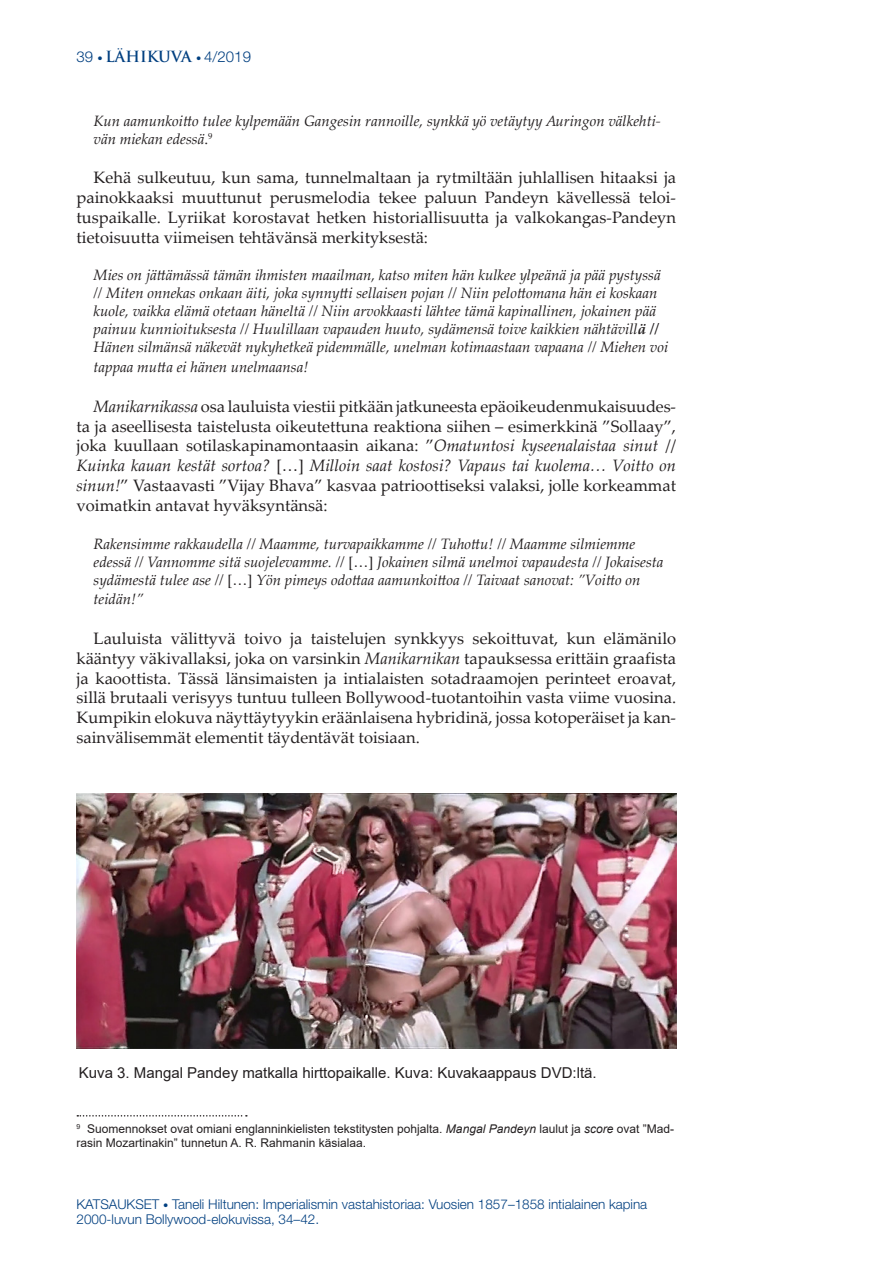
<style>
.page{position:relative;width:893px;height:1263px;background:#fff}
.page>*{position:absolute;margin:0;border:0;box-sizing:border-box;transform-origin:0 0}
.KATSAUS_jne_leipis{font:16.5px/19.8px "Palatino Linotype";color:#231f20;text-align:justify}
.KATSAUS_sitaatti{font:italic 15px/18px "Palatino Linotype";color:#231f20}
.Kuvateksti{font:15px "Arial";color:#231f20}
.t1{font:300 15px "Helvetica Neue";color:#003f80}
.t2{font:300 13.5px/15px "Helvetica Neue";color:#003f80}
.Artikkeli_viitteet{font:12px/14.4px "Arial";color:#231f20}
.s1{font-size:10.5px}
.s2{font-family:"Trajan Pro";font-weight:700}
.s3{font-style:normal}
.s4{font-weight:700}
.s5{font-style:italic}
</style>
<div class="page">
<svg style="left:77px;top:1115px;width:170px;height:1px"></svg>
<img style="left:77px;top:793px;width:599px;height:255px">
<p class="t1" style="left:77px;top:47px;width:176px">39 <span class="s1">•</span> <span class="s2">LÄHIKUVA</span> <span class="s1">•</span> 4/2019</p>
<p class="KATSAUS_sitaatti" style="left:94px;top:111px;width:569px">Kun aamunkoitto tulee kylpemään Gangesin rannoille, synkkä yö vetäytyy Auringon välkehti&shy;vän miekan edessä<span class="s3">.</span><sup>9</sup></p>
<p class="KATSAUS_jne_leipis" style="left:77px;top:167px;width:601px;text-indent:17px">Kehä sulkeutuu, kun sama, tunnelmaltaan ja rytmiltään juhlallisen hitaaksi ja painokkaaksi muuttunut perusmelodia tekee paluun Pandeyn kävellessä teloi&shy;tuspaikalle. Lyriikat korostavat hetken historiallisuutta ja valkokangas-Pandeyn tietoisuutta viimeisen tehtävänsä merkityksestä:</p>
<p class="KATSAUS_sitaatti" style="left:94px;top:266px;width:576px">Mies on jättämässä tämän ihmisten maailman, katso miten hän kulkee ylpeänä ja pää pystyssä // Miten onnekas onkaan äiti, joka synnytti sellaisen pojan // Niin pelottomana hän ei koskaan kuole, vaikka elämä otetaan häneltä // Niin arvokkaasti lähtee tämä kapinallinen, jokainen pää painuu kunnioituksesta // Huulillaan vapauden huuto, sydämensä toive kaikkien nähtävill<span class="s4">ä // </span>Hänen silmänsä näkevät nykyhetkeä pidemmälle, unelman kotimaastaan vapaana // Miehen voi</p>
<p class="KATSAUS_sitaatti" style="left:94px;top:357px;width:216px">tappaa mutta ei hänen unelmaansa!</p>
<p class="KATSAUS_jne_leipis" style="left:77px;top:396px;width:601px;text-indent:17px"><span class="s5">Manikarnikassa</span> osa lauluista viestii pitkään jatkuneesta epäoikeudenmukaisuudes&shy;ta ja aseellisesta taistelusta oikeutettuna reaktiona siihen – esimerkkinä ”Sollaay”, joka kuullaan sotilaskapinamontaasin aikana: ”<span class="s5">Omatuntosi kyseenalaistaa sinut</span> // <span class="s5">Kuinka kauan kestät sortoa?</span> […] <span class="s5">Milloin saat kostosi? Vapaus tai kuolema… Voitto on sinun!</span>” Vastaavasti ”Vijay Bhava” kasvaa patrioottiseksi valaksi, jolle korkeammat voimatkin antavat hyväksyntänsä:</p>
<p class="KATSAUS_sitaatti" style="left:94px;top:534px;width:571px">Rakensimme rakkaudella // Maamme, turvapaikkamme // Tuhottu! // Maamme silmiemme edessä // Vannomme sitä suojelevamme. // <span class="s3">[…]</span> Jokainen silmä unelmoi vapaudesta // Jokaisesta sydämestä tulee ase // <span class="s3">[…]</span> Yön pimeys odottaa aamunkoittoa // Taivaat sanovat: ”Voitto on</p>
<p class="KATSAUS_sitaatti" style="left:94px;top:590px;width:51px">teidän!”</p>
<p class="KATSAUS_jne_leipis" style="left:77px;top:628px;width:601px;text-indent:17px">Lauluista välittyvä toivo ja taistelujen synkkyys sekoittuvat, kun elämänilo kääntyy väkivallaksi, joka on varsinkin <span class="s5">Manikarnikan</span> tapauksessa erittäin graafista ja kaoottista. Tässä länsimaisten ja intialaisten sotadraamojen perinteet eroavat, sillä brutaali verisyys tuntuu tulleen Bollywood-tuotantoihin vasta viime vuosina.<br>Kumpikin elokuva näyttäytyykin eräänlaisena hybridinä, jossa kotoperäiset ja kan&shy;sainvälisemmät elementit täydentävät toisiaan.</p>
<p class="Kuvateksti" style="left:79px;top:1063px;width:519px">Kuva 3. Mangal Pandey matkalla hirttopaikalle. Kuva: Kuvakaappaus DVD:ltä.</p>
<p class="Artikkeli_viitteet" style="left:77px;top:1121px;width:599px"><sup>9</sup> Suomennokset ovat omiani englanninkielisten tekstitysten pohjalta. <span class="s5">Mangal Pandeyn</span> laulut ja <span class="s5">score</span> ovat ”Mad&shy;rasin Mozartinakin” tunnetun A. R. Rahmanin käsialaa.</p>
<p class="t2" style="left:77px;top:1196px;width:572px">KATSAUKSET <span class="s1">•</span> Taneli Hiltunen: Imperialismin vastahistoriaa: Vuosien 1857–1858 intialainen kapina<br>2000-luvun Bollywood-elokuvissa, 34–42.</p>
</div>
